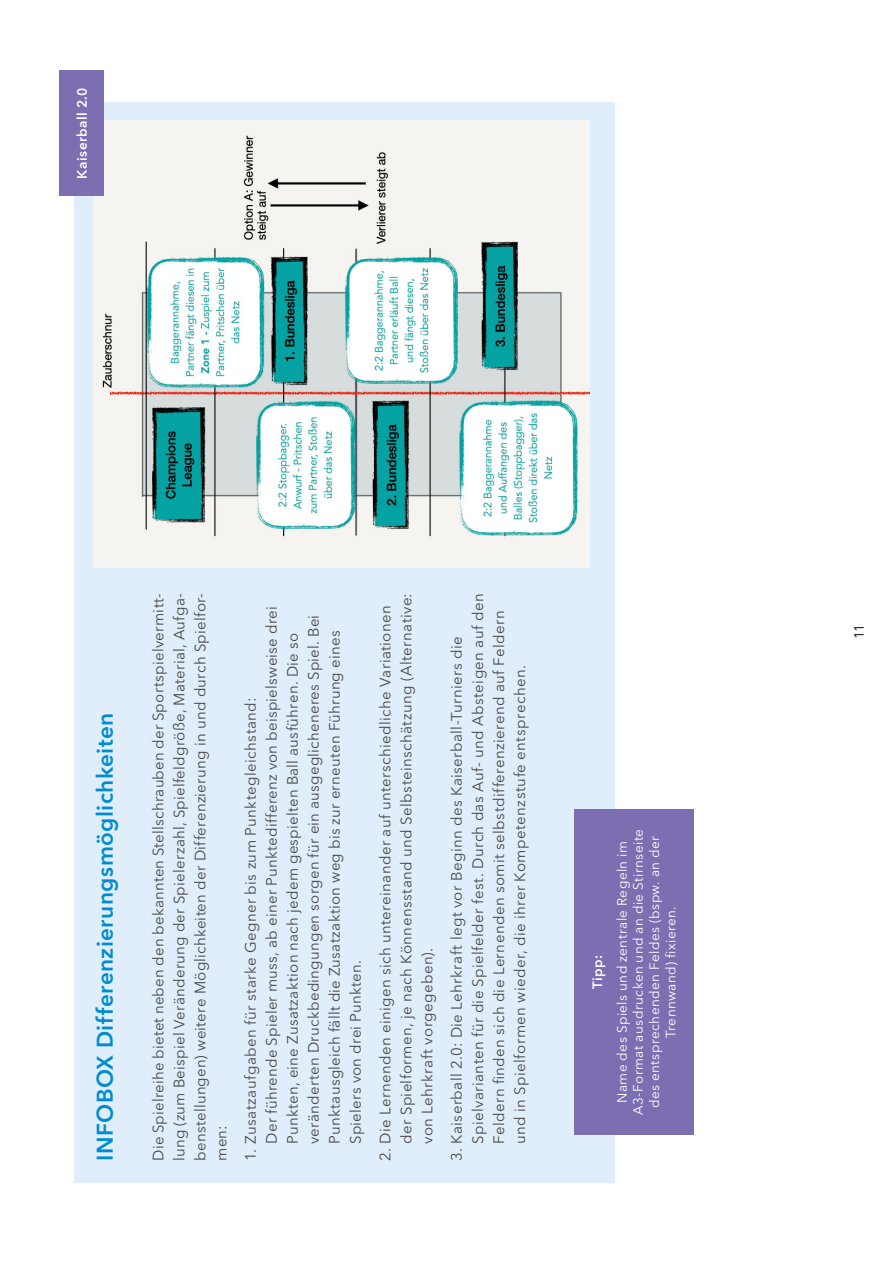
<style>
.page{position:relative;width:893px;height:1263px;background:#fff}
.page>*{position:absolute;margin:0;border:0;box-sizing:border-box;transform-origin:0 0}
.t1{font:600 22.5px "Avenir Next LT Pro";letter-spacing:.02em;color:#008cd2}
.Aufzählung{font:15px/21px "Avenir Next LT Pro";letter-spacing:.025em;color:#494948}
.Fließtext{font:15px/21px "Avenir Next LT Pro";letter-spacing:.015em;color:#494948;text-align:justify}
.Tabelle_Überschrift{font:13.5px/16.2px "Avenir Next LT Pro";letter-spacing:.03em;color:#fff;text-align:center}
.Tabelle_Überschrift-2{font:600 13.5px "Avenir Next LT Pro";letter-spacing:.035em;color:#fff}
.t2{font:13.5px "Avenir Next LT Pro";color:#000}
</style>
<div class="page">
<div style="left:74px;top:102px;width:541px;height:1080px;background:#e0edfa"></div>
<img style="left:94px;top:121px;width:495px;height:447px">
<div style="left:574px;top:809px;width:119px;height:326px;background:#7c6eb0"></div>
<div style="left:60px;top:70px;width:44px;height:126px;background:#7c6eb0"></div>
<p class="Tabelle_Überschrift-2" style="left:74px;top:179px;width:93px;rotate:-90deg">Kaiserball 2.0</p>
<h2 class="t1" style="left:91px;top:1161px;width:450px;rotate:-90deg">INFOBOX Differenzierungsmöglichkeiten</h2>
<p class="Fließtext" style="left:148px;top:1161px;width:569px;rotate:-90deg">Die Spielreihe bietet neben den bekannten Stellschrauben der Sportspielvermitt&shy;lung (zum Beispiel Veränderung der Spielerzahl, Spielfeldgröße, Material, Aufga&shy;benstellungen) weitere Möglichkeiten der Differenzierung in und durch Spielfor&shy;men:</p>
<p class="Aufzählung" style="left:240px;top:1144px;width:539px;text-indent:-17px;rotate:-90deg">1. Zusatzaufgaben für starke Gegner bis zum Punktegleichstand:<br>Der führende Spieler muss, ab einer Punktedifferenz von beispielsweise drei Punkten, eine Zusatzaktion nach jedem gespielten Ball ausführen. Die so veränderten Druckbedingungen sorgen für ein ausgeglicheneres Spiel. Bei Punktausgleich fällt die Zusatzaktion weg bis zur erneuten Führung eines Spielers von drei Punkten.</p>
<p class="Aufzählung" style="left:375px;top:1144px;width:552px;text-indent:-17px;rotate:-90deg">2. Die Lernenden einigen sich untereinander auf unterschiedliche Variationen der Spielformen, je nach Könnensstand und Selbsteinschätzung (Alternative: von Lehrkraft vorgegeben).</p>
<p class="Aufzählung" style="left:446px;top:1144px;width:552px;text-indent:-17px;rotate:-90deg">3. Kaiserball 2.0: Die Lehrkraft legt vor Beginn des Kaiserball-Turniers die Spielvarianten für die Spielfelder fest. Durch das Auf- und Absteigen auf den Feldern finden sich die Lernenden somit selbstdifferenzierend auf Feldern und in Spielformen wieder, die ihrer Kompetenzstufe entsprechen.</p>
<p class="Tabelle_Überschrift-2" style="left:589px;top:989px;width:36px;rotate:-90deg">Tipp:</p>
<p class="Tabelle_Überschrift" style="left:614px;top:1115px;width:288px;rotate:-90deg">Name des Spiels und zentrale Regeln im A3-Format ausdrucken und an die Stirnseite des entsprechenden Feldes (bspw. an der Trennwand) fixieren.</p>
<p class="t2" style="left:851px;top:639px;width:16px;rotate:-90deg">11</p>
</div>
